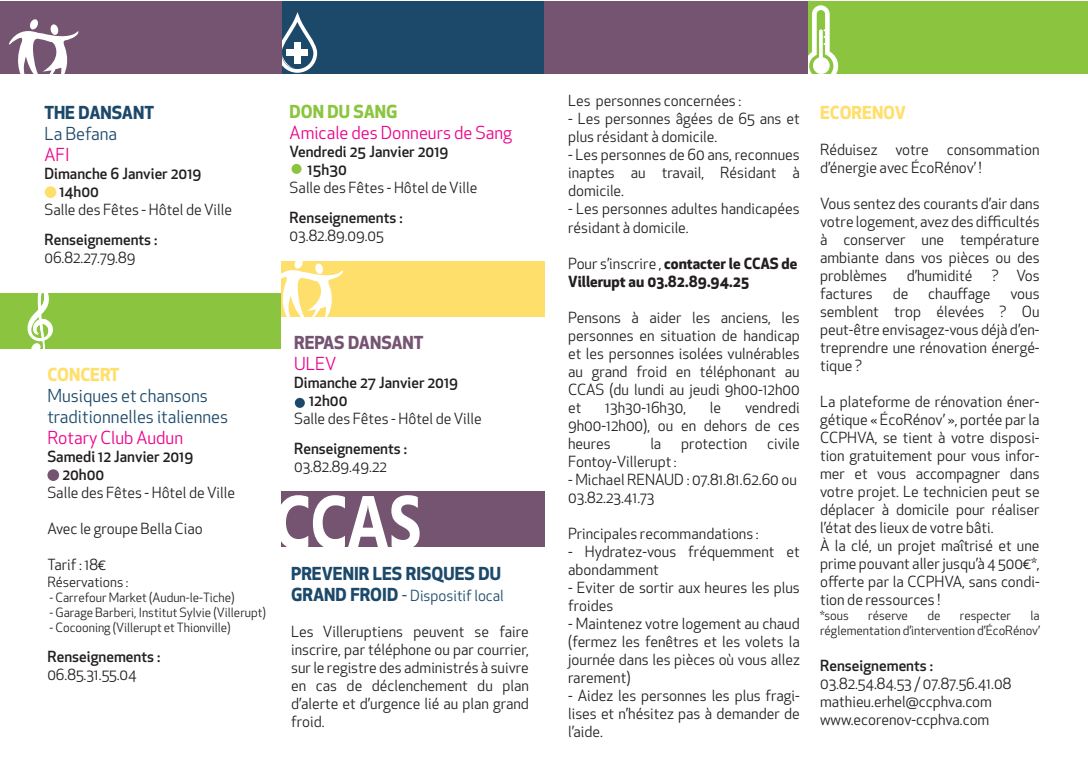
<style>
.page{position:relative;width:1088px;height:780px;background:#fff}
.page>*{position:absolute;margin:0;border:0;box-sizing:border-box;transform-origin:0 0}
.t1{font:700 74.62px "Ebrima";color:#fff;scale:.79 1}
.t2{font:17.5px/21px "Apex New";color:#1c496a}
.t3{font:17.5px "Apex New";color:#eb008b}
.t4{font:700 17.5px "Apex New";color:#1c496a}
.t5{font:700 17.5px "Apex New";color:#ffdf6c}
.t6{font:700 17.5px "Apex New";color:#755471}
.t7{font:700 17.5px "Apex New";color:#8bc53f}
.t8{font:15px/18px "Apex New";color:#231f20}
.t9{font:500 15px/18px "Apex New";color:#231f20}
.t10{font:700 15px/18px "Apex New";color:#231f20}
.t11{font:15px "Apex New";color:#1c496a}
.t12{font:13.75px "Apex New";color:#231f20}
.t13{font:12.5px/15px "Apex New";color:#231f20;text-align:right}
.s1{font-weight:700;font-size:17.5px}
.s2{font-size:17.5px}
.s3{font-weight:400}
</style>
<div class="page">
<div style="left:295px;top:398px;width:10px;height:10px;background:#1c496a;border-radius:50%"></div>
<div style="left:281px;top:261px;width:263px;height:55px;background:#ffdf6c"></div>
<div style="left:47px;top:469px;width:12px;height:12px;background:#755471;border-radius:50%"></div>
<div style="left:45px;top:186px;width:11px;height:12px;background:#ffdf6c;border-radius:50%"></div>
<div style="left:0;top:293px;width:281px;height:56px;background:#8bc53f"></div>
<div style="left:291px;top:164px;width:10px;height:10px;background:#8bc53f;border-radius:50%"></div>
<svg style="left:281px;top:261px;width:63px;height:56px"></svg>
<div style="left:281px;top:2px;width:263px;height:72px;background:#1c496a"></div>
<div style="left:278px;top:15px;width:39px;height:58px;border:4px solid #fff;border-radius:18px"></div>
<div style="left:294px;top:42px;width:7px;height:22px;background:#fff"></div>
<div style="left:286px;top:50px;width:22px;height:6px;background:#fff"></div>
<svg style="left:282px;top:54px;width:11px;height:14px"></svg>
<div style="left:281px;top:490px;width:263px;height:56px;background:#755471"></div>
<div style="left:807px;top:2px;width:281px;height:72px;background:#8bc53f"></div>
<svg style="left:27px;top:293px;width:26px;height:56px"></svg>
<svg style="left:807px;top:5px;width:31px;height:69px"></svg>
<div style="left:544px;top:2px;width:263px;height:72px;background:#755471"></div>
<div style="left:0;top:2px;width:281px;height:72px;background:#755471"></div>
<svg style="left:9px;top:19px;width:70px;height:55px"></svg>
<p class="t4" style="left:44px;top:99px;width:111px">THE DANSANT</p>
<p class="t2" style="left:44px;top:123px;width:74px">La Befana</p>
<p class="t3" style="left:44px;top:143px;width:27px">AFI</p>
<p class="t9" style="left:59px;top:164px;width:143px;text-indent:-15px">Dimanche 6 Janvier 2019<br>14h00</p>
<p class="t8" style="left:44px;top:200px;width:189px">Salle des Fêtes - Hôtel de Ville</p>
<p class="t9" style="left:44px;top:230px;width:115px">Renseignements :</p>
<p class="t8" style="left:44px;top:248px;width:92px">06.82.27.79.89</p>
<p class="t7" style="left:290px;top:99px;width:109px">DON DU SANG</p>
<p class="t3" style="left:290px;top:121px;width:224px">Amicale des Donneurs de Sang</p>
<p class="t9" style="left:308px;top:142px;width:142px;text-indent:-18px">Vendredi 25 Janvier 2019<br>15h30</p>
<p class="t8" style="left:290px;top:178px;width:189px">Salle des Fêtes - Hôtel de Ville</p>
<p class="t9" style="left:290px;top:208px;width:115px">Renseignements :</p>
<p class="t8" style="left:290px;top:226px;width:96px">03.82.89.09.05</p>
<p class="t5" style="left:47px;top:362px;width:74px">CONCERT</p>
<p class="t2" style="left:47px;top:385px;width:182px">Musiques et chansons traditionnelles italiennes</p>
<p class="t3" style="left:47px;top:427px;width:137px">Rotary Club Audun</p>
<p class="t9" style="left:62px;top:447px;width:132px;text-indent:-15px">Samedi 12 Janvier 2019<br>20h00</p>
<p class="t8" style="left:47px;top:484px;width:189px">Salle des Fêtes - Hôtel de Ville</p>
<p class="t8" style="left:47px;top:520px;width:157px">Avec le groupe Bella Ciao</p>
<p class="t8" style="left:47px;top:556px;width:61px">Tarif : 18€</p>
<p class="t12" style="left:47px;top:573px;width:82px">Réservations :</p>
<p class="t13" style="left:50px;top:589px;width:187px">- Carrefour Market (Audun-le-Tiche)</p>
<p class="t13" style="left:50px;top:604px;width:218px">- Garage Barberi, Institut Sylvie (Villerupt)</p>
<p class="t13" style="left:50px;top:619px;width:183px">- Cocooning (Villerupt et Thionville)</p>
<p class="t9" style="left:47px;top:647px;width:115px">Renseignements :</p>
<p class="t8" style="left:47px;top:665px;width:91px">06.85.31.55.04</p>
<p class="t6" style="left:294px;top:330px;width:131px">REPAS DANSANT</p>
<p class="t3" style="left:294px;top:353px;width:44px">ULEV</p>
<p class="t9" style="left:309px;top:373px;width:151px;text-indent:-15px">Dimanche 27 Janvier 2019<br>12h00</p>
<p class="t8" style="left:294px;top:410px;width:189px">Salle des Fêtes - Hôtel de Ville</p>
<p class="t9" style="left:294px;top:439px;width:115px">Renseignements :</p>
<p class="t8" style="left:294px;top:458px;width:94px">03.82.89.49.22</p>
<h1 class="t1" style="left:274px;top:466px;width:188px">CCAS</h1>
<p class="t4" style="left:291px;top:561px;width:211px">PREVENIR LES RISQUES DU</p>
<p class="t11" style="left:291px;top:586px;width:214px"><span class="s1">GRAND FROID</span> <span class="s2">-</span> Dispositif local</p>
<p class="t8" style="left:291px;top:622px;width:239px;text-align:justify">Les Villeruptiens peuvent se faire inscrire, par téléphone ou par courrier, sur le registre des administrés à suivre en cas de déclenchement du plan d’alerte et d’urgence lié au plan grand froid.</p>
<p class="t8" style="left:568px;top:92px;width:175px">Les personnes concernées :</p>
<p class="t8" style="left:568px;top:110px;width:233px">- Les personnes âgées de 65 ans et plus résidant à domicile.</p>
<p class="t8" style="left:568px;top:146px;width:233px;text-align:justify">- Les personnes de 60 ans, reconnues inaptes au travail, Résidant à domicile.</p>
<p class="t8" style="left:568px;top:200px;width:233px">- Les personnes adultes handicapées résidant à domicile.</p>
<p class="t10" style="left:568px;top:253px;width:231px"><span class="s3">Pour s’inscrire ,</span> contacter le CCAS de<br>Villerupt au 03.82.89.94.25</p>
<p class="t8" style="left:568px;top:308px;width:233px;text-align:justify">Pensons à aider les anciens, les personnes en situation de handicap et les personnes isolées vulnérables au grand froid en téléphonant au CCAS (du lundi au jeudi 9h00-12h00 et</p>
<p class="t8" style="left:605px;top:398px;width:82px">13h30-16h30,</p>
<p class="t8" style="left:710px;top:398px;width:13px">le</p>
<p class="t8" style="left:568px;top:398px;width:233px;text-align:justify;text-indent:177px">vendredi 9h00-12h00), ou en dehors de ces heures</p>
<p class="t8" style="left:650px;top:434px;width:13px">la</p>
<p class="t8" style="left:681px;top:434px;width:68px">protection</p>
<p class="t8" style="left:767px;top:434px;width:34px">civile</p>
<p class="t8" style="left:568px;top:452px;width:110px">Fontoy-Villerupt :</p>
<p class="t8" style="left:568px;top:470px;width:230px">- Michael RENAUD : 07.81.81.62.60 ou<br>03.82.23.41.73</p>
<p class="t8" style="left:568px;top:524px;width:192px">Principales recommandations :</p>
<p class="t8" style="left:568px;top:542px;width:233px">- Hydratez-vous fréquemment et abondamment</p>
<p class="t8" style="left:568px;top:578px;width:233px">- Eviter de sortir aux heures les plus froides</p>
<p class="t8" style="left:568px;top:614px;width:233px;text-align:justify">- Maintenez votre logement au chaud (fermez les fenêtres et les volets la journée dans les pièces où vous allez rarement)</p>
<p class="t8" style="left:568px;top:686px;width:233px;text-align:justify">- Aidez les personnes les plus fragi&shy;lises et n’hésitez pas à demander de l’aide.</p>
<p class="t5" style="left:820px;top:99px;width:87px">ECORENOV</p>
<p class="t8" style="left:820px;top:140px;width:221px">Réduisez votre consommation d’énergie avec ÉcoRénov’ !</p>
<p class="t8" style="left:820px;top:194px;width:221px;text-align:justify">Vous sentez des courants d’air dans votre logement, avez des difficultés à conserver une température ambiante dans vos pièces ou des problèmes</p>
<p class="t8" style="left:907px;top:266px;width:67px">d’humidité</p>
<p class="t8" style="left:992px;top:266px;width:49px">? Vos</p>
<p class="t8" style="left:820px;top:284px;width:54px">factures</p>
<p class="t8" style="left:893px;top:284px;width:17px">de</p>
<p class="t8" style="left:928px;top:284px;width:64px">chauffage</p>
<p class="t8" style="left:820px;top:284px;width:221px;text-align:justify;text-indent:190px">vous semblent trop élevées ? Ou peut-être envisagez-vous déjà d’en&shy;treprendre une rénovation énergé&shy;tique ?</p>
<p class="t8" style="left:820px;top:392px;width:221px">La plateforme de rénovation éner&shy;gétique « ÉcoRénov’ », portée par la<br>CCPHVA, se tient à votre disposi&shy;tion gratuitement pour vous infor&shy;mer et vous accompagner dans votre projet. Le technicien peut se déplacer à domicile pour réaliser l’état des lieux de votre bâti.<br>À la clé, un projet maîtrisé et une prime pouvant aller jusqu’à 4 500€*, offerte par la CCPHVA, sans condi&shy;tion de ressources !</p>
<p class="t13" style="left:820px;top:607px;width:30px">*sous</p>
<p class="t13" style="left:868px;top:607px;width:41px">réserve</p>
<p class="t13" style="left:927px;top:607px;width:15px">de</p>
<p class="t13" style="left:960px;top:607px;width:53px">respecter</p>
<p class="t13" style="left:820px;top:607px;width:221px">la<br>réglementation d’intervention d’ÉcoRénov’</p>
<p class="t9" style="left:820px;top:656px;width:115px">Renseignements :</p>
<p class="t8" style="left:820px;top:674px;width:193px">03.82.54.84.53 / 07.87.56.41.08 mathieu.erhel@ccphva.com www.ecorenov-ccphva.com</p>
</div>
